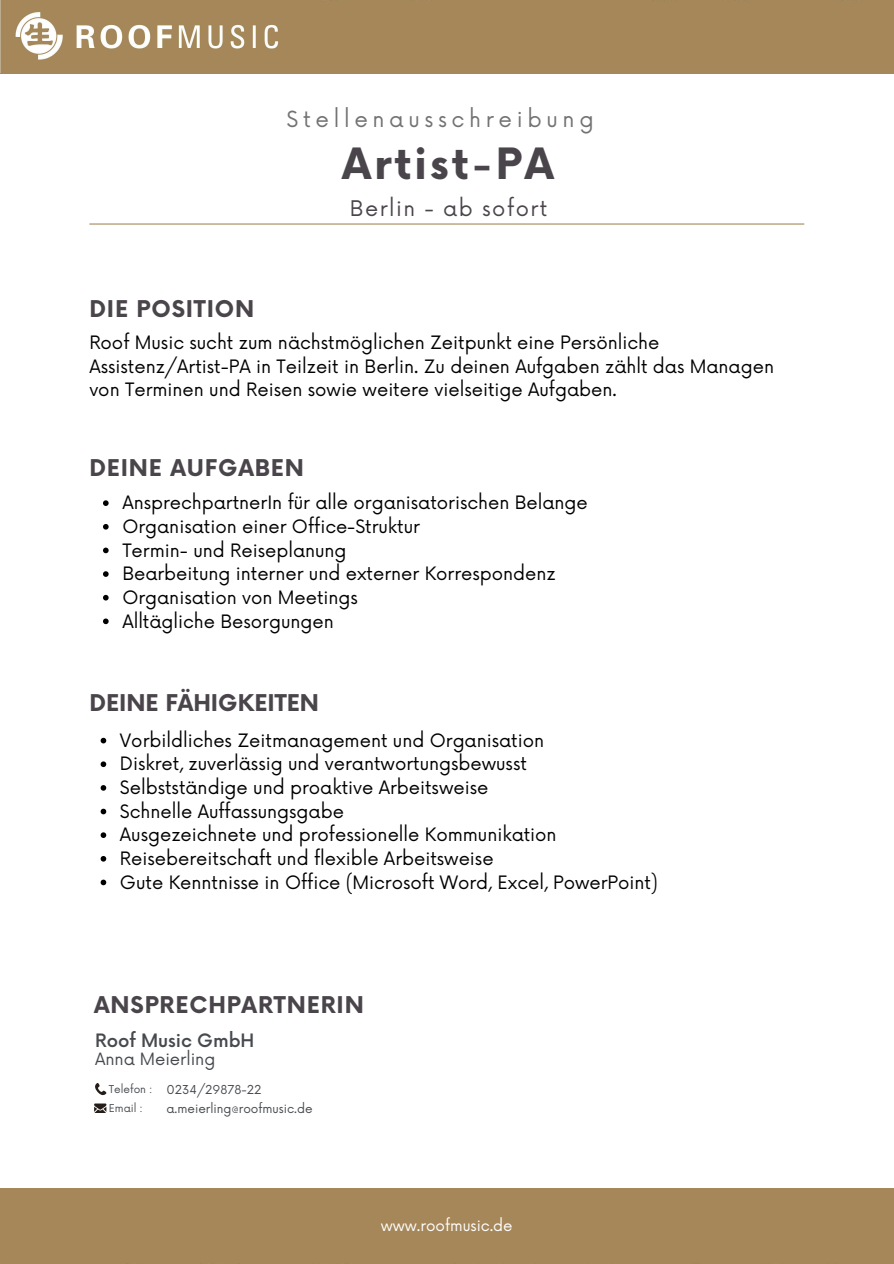
<style>
.page{position:relative;width:894px;height:1264px;background:#fff}
.page>*{position:absolute;margin:0;border:0;box-sizing:border-box;transform-origin:0 0}
.t1{font:700 42px "Now";letter-spacing:.07em;color:#4a454b}
.t2{font:700 22.5px "Now";letter-spacing:.04em;color:#4a454b}
.t3{font:700 22.5px "Now";color:#4a454b}
.t4{font:21.6px "Now";letter-spacing:.215em;color:#737373}
.t5{font:21px "Now";letter-spacing:.07em;color:#4a454b}
.t6{font:18px/23.7px "Now";color:#000}
.t7{font:500 18px "Now";letter-spacing:-.005em;color:#464a4e}
.t8{font:16.5px "Now";letter-spacing:-.005em;color:#464a4e}
.t9{font:15px "Now";letter-spacing:-.005em;color:#fff}
.t10{font:12px "Now";color:#464a4e}
.t11{font:10.5px "Now";color:#464a4e}
</style>
<div class="page">
<hr style="left:89px;top:223px;width:715px;height:1px;background:#a48b5c">
<svg style="left:95px;top:1083px;width:11px;height:12px"></svg>
<svg style="left:94px;top:1103px;width:12px;height:10px"></svg>
<div style="left:0;top:0;width:893px;height:74px;background:#a5875a"></div>
<img style="left:0;top:0;width:284px;height:73px">
<svg style="left:101px;top:737px;width:5px;height:6px"></svg>
<svg style="left:101px;top:761px;width:5px;height:6px"></svg>
<svg style="left:101px;top:785px;width:5px;height:5px"></svg>
<svg style="left:101px;top:808px;width:5px;height:6px"></svg>
<svg style="left:101px;top:832px;width:5px;height:6px"></svg>
<svg style="left:101px;top:856px;width:5px;height:5px"></svg>
<svg style="left:101px;top:879px;width:5px;height:6px"></svg>
<svg style="left:103px;top:500px;width:6px;height:6px"></svg>
<svg style="left:103px;top:524px;width:6px;height:5px"></svg>
<svg style="left:103px;top:547px;width:6px;height:6px"></svg>
<svg style="left:103px;top:571px;width:6px;height:6px"></svg>
<svg style="left:103px;top:595px;width:6px;height:5px"></svg>
<svg style="left:103px;top:618px;width:6px;height:6px"></svg>
<div style="left:0;top:1188px;width:893px;height:75px;background:#a5875a"></div>
<h4 class="t4" style="left:286px;top:107px;width:308px">Stellenausschreibung</h4>
<h2 class="t2" style="left:89px;top:296px;width:166px">DIE POSITION</h2>
<h1 class="t1" style="left:342px;top:141px;width:213px">Artist-PA</h1>
<h1 class="t5" style="left:350px;top:197px;width:199px">Berlin - ab sofort</h1>
<p class="t6" style="left:89px;top:331px;width:686px">Roof Music sucht zum nächstmöglichen Zeitpunkt eine Persönliche<br>Assistenz/Artist-PA in Teilzeit in Berlin. Zu deinen Aufgaben zählt das Managen von Terminen und Reisen sowie weitere vielseitige Aufgaben.</p>
<p class="t2" style="left:89px;top:456px;width:216px">DEINE AUFGABEN</p>
<h1 class="t6" style="left:122px;top:492px;width:467px">AnsprechpartnerIn für alle organisatorischen Belange</h1>
<p class="t6" style="left:122px;top:515px;width:299px">Organisation einer Office-Struktur</p>
<p class="t6" style="left:122px;top:539px;width:226px">Termin- und Reiseplanung</p>
<p class="t6" style="left:122px;top:563px;width:435px">Bearbeitung interner und externer Korrespondenz</p>
<p class="t6" style="left:122px;top:586px;width:237px">Organisation von Meetings</p>
<p class="t6" style="left:122px;top:610px;width:213px">Alltägliche Besorgungen</p>
<h2 class="t3" style="left:89px;top:691px;width:231px">DEINE FÄHIGKEITEN</h2>
<h1 class="t6" style="left:120px;top:729px;width:425px">Vorbildliches Zeitmanagement und Organisation</h1>
<p class="t6" style="left:120px;top:753px;width:408px">Diskret, zuverlässig und verantwortungsbewusst</p>
<p class="t6" style="left:120px;top:776px;width:370px">Selbstständige und proaktive Arbeitsweise</p>
<p class="t6" style="left:120px;top:800px;width:225px">Schnelle Auffassungsgabe</p>
<p class="t6" style="left:120px;top:824px;width:438px">Ausgezeichnete und professionelle Kommunikation</p>
<p class="t6" style="left:120px;top:847px;width:375px">Reisebereitschaft und flexible Arbeitsweise</p>
<p class="t6" style="left:120px;top:871px;width:539px">Gute Kenntnisse in Office (Microsoft Word, Excel, PowerPoint)</p>
<p class="t2" style="left:94px;top:992px;width:271px">ANSPRECHPARTNERIN</p>
<p class="t8" style="left:95px;top:1050px;width:122px">Anna Meierling</p>
<h6 class="t7" style="left:95px;top:1030px;width:161px">Roof Music GmbH</h6>
<h4 class="t11" style="left:109px;top:1083px;width:45px">Telefon :</h4>
<p class="t11" style="left:109px;top:1101px;width:35px">Email :</p>
<h1 class="t10" style="left:166px;top:1082px;width:96px">0234/29878-22</h1>
<h3 class="t10" style="left:166px;top:1101px;width:147px">a.meierling@roofmusic.de</h3>
<h5 class="t9" style="left:381px;top:1216px;width:133px">www.roofmusic.de</h5>
</div>
